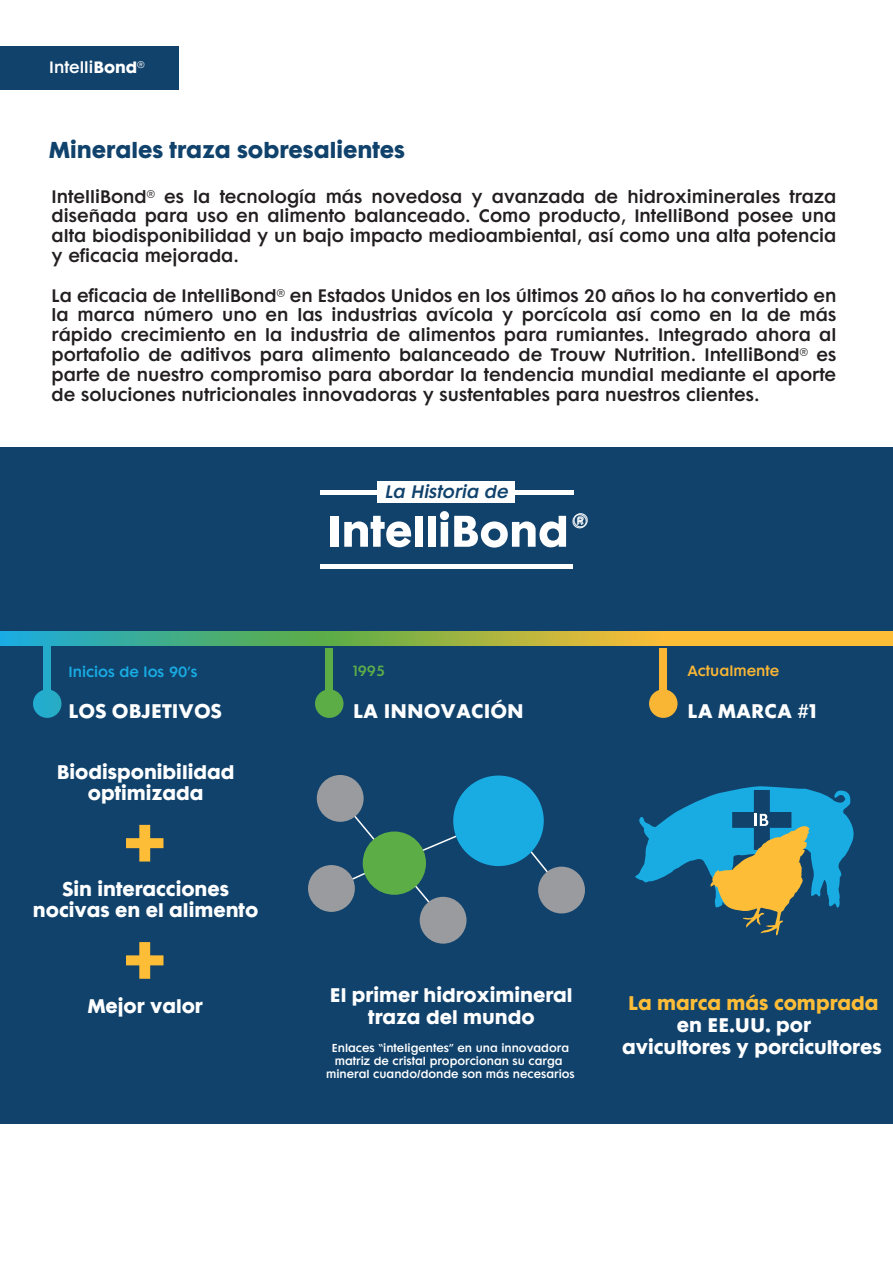
<style>
.page{position:relative;width:893px;height:1263px;background:#fff}
.page>*{position:absolute;margin:0;border:0;box-sizing:border-box;transform-origin:0 0}
.t1{font:30px "Futura Maxi CG Bold";color:#fff}
.t2{font:21px "Futura Maxi CG Bold";color:#10426c}
.t3{font:18px/21.6px "Futura Maxi CG Bold";color:#fff;text-align:center}
.t4{font:18px "Futura Maxi CG Bold";color:#febd37}
.t5{font:16.5px/19.8px "Futura Maxi CG Demi";color:#231f20;text-align:justify}
.t6{font:italic 16.5px "Futura Maxi CG Demi";color:#10426c}
.t7{font:15px "Futura Maxi CG Demi";color:#fff}
.t8{font:13.5px "Futura Maxi CG Demi";color:#19ace3}
.t9{font:13.5px "Futura Maxi CG Demi";color:#f9b635}
.t10{font:13.5px "Futura Maxi CG Demi";color:#5dad47}
.t11{font:10.5px/12.6px "Futura Maxi CG Demi";color:#fff;text-align:center}
.s1{font-family:"Futura Maxi CG Bold"}
</style>
<div class="page">
<div style="left:0;top:47px;width:179px;height:43px;background:#10426c"></div>
<div style="left:0;top:447px;width:893px;height:677px;background:#10426c"></div>
<svg style="left:0;top:632px;width:893px;height:13px;background:#99b359"></svg>
<svg style="left:33px;top:689px;width:29px;height:29px"></svg>
<div style="left:315px;top:689px;width:29px;height:29px;background:#5dad47;border-radius:50%"></div>
<div style="left:649px;top:689px;width:29px;height:29px;background:#f9b635;border-radius:50%"></div>
<svg style="left:531px;top:848px;width:25px;height:34px"></svg>
<svg style="left:415px;top:881px;width:20px;height:29px"></svg>
<svg style="left:345px;top:869px;width:25px;height:15px"></svg>
<svg style="left:419px;top:835px;width:39px;height:18px"></svg>
<svg style="left:345px;top:816px;width:29px;height:29px"></svg>
<div style="left:308px;top:865px;width:47px;height:47px;background:#999b9e;border-radius:50%"></div>
<div style="left:420px;top:897px;width:46px;height:47px;background:#999b9e;border-radius:50%"></div>
<div style="left:538px;top:867px;width:47px;height:46px;background:#999b9e;border-radius:50%"></div>
<div style="left:363px;top:831px;width:63px;height:64px;background:#5dad47;border-radius:50%"></div>
<div style="left:453px;top:775px;width:91px;height:91px;background:#19ace3;border-radius:50%"></div>
<div style="left:317px;top:775px;width:47px;height:47px;background:#999b9e;border-radius:50%"></div>
<div style="left:44px;top:634px;width:7px;height:59px;background:#24acca"></div>
<div style="left:325px;top:649px;width:8px;height:44px;background:#5dad47"></div>
<div style="left:659px;top:649px;width:8px;height:44px;background:#f9b635"></div>
<div style="left:330px;top:516px;width:8px;height:31px;background:#fff"></div>
<svg style="left:344px;top:516px;width:67px;height:31px"></svg>
<div style="left:415px;top:516px;width:8px;height:31px;background:#fff"></div>
<div style="left:428px;top:516px;width:7px;height:31px;background:#fff"></div>
<svg style="left:440px;top:511px;width:126px;height:37px"></svg>
<hr style="left:320px;top:490px;width:253px;height:4px;background:#fff">
<div style="left:320px;top:564px;width:253px;height:5px;background:#fff"></div>
<div style="left:378px;top:481px;width:137px;height:22px;background:#fff"></div>
<svg style="left:126px;top:825px;width:37px;height:36px"></svg>
<svg style="left:126px;top:942px;width:37px;height:37px"></svg>
<svg style="left:635px;top:786px;width:219px;height:150px"></svg>
<p class="t7" style="left:49px;top:58px;width:97px">Intelli<span class="s1">Bond®</span></p>
<p class="t2" style="left:49px;top:137px;width:357px">Minerales traza sobresalientes</p>
<p class="t5" style="left:52px;top:187px;width:786px">IntelliBond® es la tecnología más novedosa y avanzada de hidroximinerales traza diseñada para uso en alimento balanceado. Como producto, IntelliBond posee una alta biodisponibilidad y un bajo impacto medioambiental, así como una alta potencia y eficacia mejorada.</p>
<p class="t5" style="left:52px;top:286px;width:786px">La eficacia de IntelliBond® en Estados Unidos en los últimos 20 años lo ha convertido en la marca número uno en las industrias avícola y porcícola así como en la de más rápido crecimiento en la industria de alimentos para rumiantes. Integrado ahora al portafolio de aditivos para alimento balanceado de Trouw Nutrition. IntelliBond® es parte de nuestro compromiso para abordar la tendencia mundial mediante el aporte de soluciones nutricionales innovadoras y sustentables para nuestros clientes.</p>
<p class="t8" style="left:68px;top:664px;width:131px">Inicios de los 90’s</p>
<p class="t3" style="left:68px;top:701px;width:155px">LOS OBJETIVOS</p>
<p class="t3" style="left:57px;top:761px;width:179px">Biodisponibilidad optimizada</p>
<p class="t3" style="left:33px;top:879px;width:227px">Sin interacciones nocivas en el alimento</p>
<p class="t3" style="left:88px;top:996px;width:117px">Mejor valor</p>
<p class="t6" style="left:384px;top:482px;width:129px">La Historia de</p>
<h1 class="t1" style="left:572px;top:507px;width:16px">®</h1>
<p class="t10" style="left:353px;top:662px;width:34px">1995</p>
<p class="t3" style="left:353px;top:701px;width:172px">LA INNOVACIÓN</p>
<p class="t9" style="left:687px;top:662px;width:93px">Actualmente</p>
<p class="t3" style="left:687px;top:701px;width:131px">LA MARCA #1</p>
<p class="t3" style="left:330px;top:985px;width:244px">El primer hidroximineral traza del mundo</p>
<p class="t11" style="left:326px;top:1043px;width:250px">Enlaces “inteligentes” en una innovadora matriz de cristal proporcionan su carga mineral cuando/donde son más necesarios</p>
<p class="t4" style="left:628px;top:992px;width:252px">La marca más comprada</p>
<p class="t3" style="left:622px;top:1015px;width:261px;text-align:left;text-indent:55px">en EE.UU. por avicultores y porcicultores</p>
</div>
